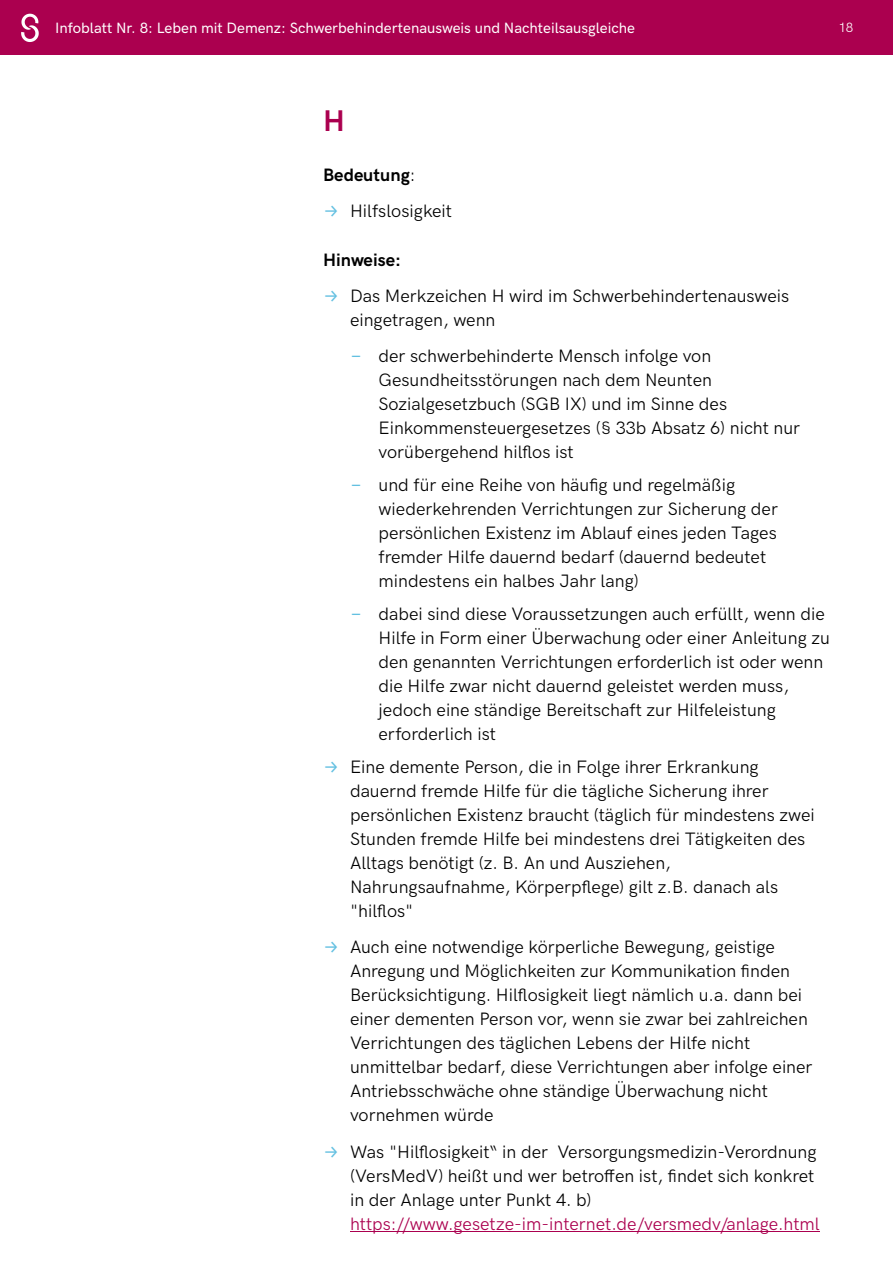
<style>
.page{position:relative;width:893px;height:1263px;background:#fff}
.page>*{position:absolute;margin:0;border:0;box-sizing:border-box;transform-origin:0 0}
.t1{font:700 30px "HK Grotesk";color:#ab004f}
.t2{font:18px/24px "HK Grotesk";color:#000}
.t3{font:18px "HK Grotesk";color:#ab004f}
.t4{font:700 18px "HK Grotesk";color:#000}
.t5{font:500 15px "HK Grotesk";color:#fff}
.t6{font:13.5px "HK Grotesk";color:#fff}
.s1{font-weight:400}
.s2{font-family:"Fira Sans";color:#63c0e1}
</style>
<div class="page">
<div style="left:0;top:0;width:893px;height:55px;background:#ab004f"></div>
<svg style="left:21px;top:14px;width:18px;height:28px"></svg>
<hr style="left:350px;top:1231px;width:470px;height:1px;background:#ab004f">
<p class="t5" style="left:55px;top:22px;width:581px">Infoblatt Nr. 8: Leben mit Demenz: Schwerbehindertenausweis und Nachteilsausgleiche</p>
<p class="t6" style="left:838px;top:23px;width:17px">18</p>
<h1 class="t1" style="left:323px;top:110px;width:23px">H</h1>
<p class="t4" style="left:323px;top:168px;width:94px">Bedeutung<span class="s1">:</span></p>
<p class="t2" style="left:323px;top:201px;width:131px"><span class="s2">→</span> Hilfslosigkeit</p>
<p class="t4" style="left:323px;top:254px;width:80px">Hinweise:</p>
<p class="t2" style="left:350px;top:287px;width:441px;text-indent:-27px"><span class="s2">→</span> Das Merkzeichen H wird im Schwerbehindertenausweis eingetragen, wenn</p>
<p class="t2" style="left:379px;top:347px;width:423px;text-indent:-27px"><span class="s2">―</span> der schwerbehinderte Mensch infolge von Gesundheitsstörungen nach dem Neunten Sozialgesetzbuch (SGB IX) und im Sinne des Einkommensteuergesetzes (§ 33b Absatz 6) nicht nur vorübergehend hilflos ist</p>
<p class="t2" style="left:379px;top:476px;width:401px;text-indent:-27px"><span class="s2">―</span> und für eine Reihe von häufig und regelmäßig wiederkehrenden Verrichtungen zur Sicherung der persönlichen Existenz im Ablauf eines jeden Tages fremder Hilfe dauernd bedarf (dauernd bedeutet mindestens ein halbes Jahr lang)</p>
<p class="t2" style="left:379px;top:605px;width:453px;text-indent:-27px"><span class="s2">―</span> dabei sind diese Voraussetzungen auch erfüllt, wenn die Hilfe in Form einer Überwachung oder einer Anleitung zu den genannten Verrichtungen erforderlich ist oder wenn die Hilfe zwar nicht dauernd geleistet werden muss, jedoch eine ständige Bereitschaft zur Hilfeleistung erforderlich ist</p>
<p class="t2" style="left:350px;top:758px;width:466px;text-indent:-27px"><span class="s2">→</span> Eine demente Person, die in Folge ihrer Erkrankung dauernd fremde Hilfe für die tägliche Sicherung ihrer persönlichen Existenz braucht (täglich für mindestens zwei Stunden fremde Hilfe bei mindestens drei Tätigkeiten des Alltags benötigt (z. B. An und Ausziehen, Nahrungsaufnahme, Körperpflege) gilt z.B. danach als "hilflos"</p>
<p class="t2" style="left:350px;top:938px;width:464px;text-indent:-27px"><span class="s2">→</span> Auch eine notwendige körperliche Bewegung, geistige Anregung und Möglichkeiten zur Kommunikation finden Berücksichtigung. Hilflosigkeit liegt nämlich u.a. dann bei einer dementen Person vor, wenn sie zwar bei zahlreichen Verrichtungen des täglichen Lebens der Hilfe nicht unmittelbar bedarf, diese Verrichtungen aber infolge einer Antriebsschwäche ohne ständige Überwachung nicht vornehmen würde</p>
<p class="t2" style="left:350px;top:1142px;width:468px;text-align:justify;text-indent:-27px"><span class="s2">→</span> Was "Hilflosigkeit“ in der Versorgungsmedizin-Verordnung (VersMedV) heißt und wer betroffen ist, findet sich konkret in der Anlage unter Punkt 4. b)</p>
<p class="t3" style="left:350px;top:1217px;width:471px">https://www.gesetze-im-internet.de/versmedv/anlage.html</p>
</div>
